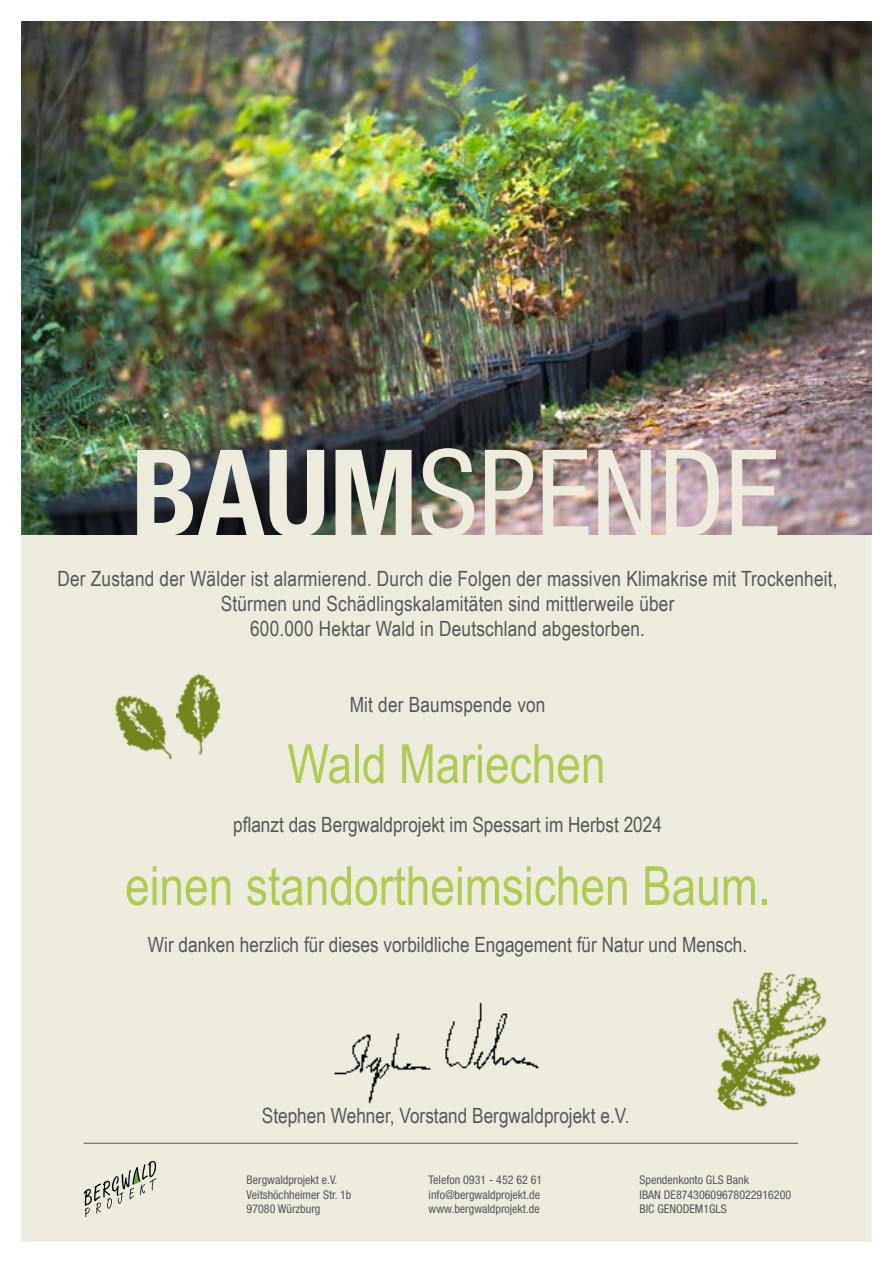
<style>
.page{position:relative;width:893px;height:1263px;background:#fff}
.page>*{position:absolute;margin:0;border:0;box-sizing:border-box;transform-origin:0 0}
.t1{font:condensed 120px "Helvetica Neue LT Pro";color:#edebdd}
.t2{font:54px "Arial Narrow";color:#aecc53}
.t3{font:21px/25.2px "Arial Narrow";letter-spacing:.01em;color:#575756;text-align:center}
.t4{font:condensed 12px/14.4px "Helvetica Neue LT Pro";color:#575756}
.s1{font-weight:700}
</style>
<div class="page">
<div style="left:21px;top:420px;width:851px;height:822px;background:#edebdd"></div>
<img style="left:21px;top:21px;width:851px;height:513px">
<img style="left:334px;top:1002px;width:205px;height:102px">
<svg style="left:84px;top:1161px;width:72px;height:56px"></svg>
<hr style="left:84px;top:1143px;width:714px;height:1px;background:#575756">
<img style="left:115px;top:695px;width:57px;height:65px">
<img style="left:176px;top:674px;width:45px;height:81px">
<img style="left:717px;top:972px;width:110px;height:139px">
<h1 class="t1" style="left:131px;top:422px;width:651px"><span class="s1">BAUM</span>SPENDE</h1>
<p class="t3" style="left:58px;top:565px;width:782px">Der Zustand der Wälder ist alarmierend. Durch die Folgen der massiven Klimakrise mit Trockenheit,<br>Stürmen und Schädlingskalamitäten sind mittlerweile über<br>600.000 Hektar Wald in Deutschland abgestorben.</p>
<p class="t3" style="left:350px;top:691px;width:197px">Mit der Baumspende von</p>
<h2 class="t2" style="left:287px;top:724px;width:320px">Wald Mariechen</h2>
<p class="t3" style="left:233px;top:811px;width:430px">pflanzt das Bergwaldprojekt im Spessart im Herbst 2024</p>
<h2 class="t2" style="left:125px;top:846px;width:646px">einen standortheimsichen Baum.</h2>
<p class="t3" style="left:148px;top:931px;width:601px">Wir danken herzlich für dieses vorbildliche Engagement für Natur und Mensch.</p>
<p class="t3" style="left:262px;top:1102px;width:369px">Stephen Wehner, Vorstand Bergwaldprojekt e.V.</p>
<p class="t4" style="left:247px;top:1172px;width:106px">Bergwaldprojekt e.V.<br>Veitshöchheimer Str. 1b<br>97080 Würzburg</p>
<p class="t4" style="left:429px;top:1172px;width:115px">Telefon 0931 - 452 62 61 info@bergwaldprojekt.de www.bergwaldprojekt.de</p>
<p class="t4" style="left:639px;top:1172px;width:153px">Spendenkonto GLS Bank<br>IBAN DE87430609678022916200<br>BIC GENODEM1GLS</p>
</div>
